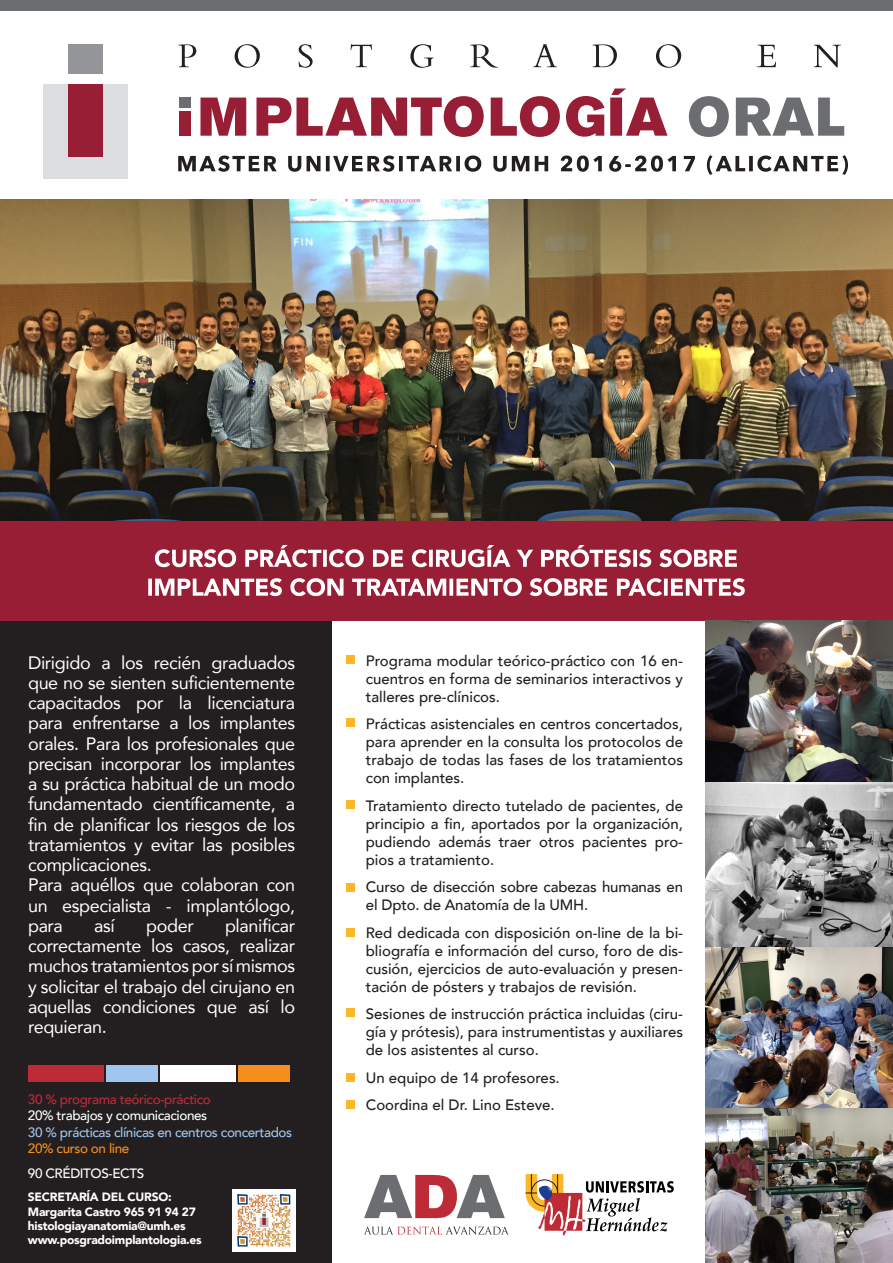
<style>
.page{position:relative;width:893px;height:1263px;background:#fff}
.page>*{position:absolute;margin:0;border:0;box-sizing:border-box;transform-origin:0 0}
.t1{font:18px/20.2px "Avenir";letter-spacing:-.02em;color:#fff;text-align:justify}
.t2{font:500 15px/18px "Avenir";color:#231f20;text-align:justify}
.t3{font:500 13.5px "Avenir";letter-spacing:-.03em;color:#fff}
.t4{font:500 13.5px "Avenir";letter-spacing:-.03em;color:#a0c6ee}
.t5{font:500 13.5px "Avenir";letter-spacing:-.03em;color:#bd2b36}
.t6{font:500 13.5px "Avenir";letter-spacing:-.03em;color:#f68e1e}
.t7{font:900 12px "Avenir";letter-spacing:-.02em;color:#fff}
</style>
<div class="page">
<div style="left:0;top:621px;width:332px;height:642px;background:#231f20"></div>
<div style="left:0;top:520px;width:893px;height:101px;background:#971e35"></div>
<img style="left:0;top:200px;width:893px;height:320px">
<div style="left:44px;top:84px;width:84px;height:94px;background:#dcdddf"></div>
<div style="left:68px;top:84px;width:35px;height:72px;background:#971e35"></div>
<div style="left:68px;top:44px;width:35px;height:30px;background:#939598"></div>
<svg style="left:178px;top:44px;width:18px;height:23px"></svg>
<svg style="left:235px;top:44px;width:25px;height:24px"></svg>
<svg style="left:298px;top:44px;width:15px;height:24px"></svg>
<svg style="left:350px;top:44px;width:22px;height:23px"></svg>
<svg style="left:410px;top:44px;width:24px;height:24px"></svg>
<svg style="left:470px;top:44px;width:28px;height:24px"></svg>
<svg style="left:533px;top:44px;width:24px;height:23px"></svg>
<svg style="left:593px;top:44px;width:24px;height:23px"></svg>
<svg style="left:656px;top:44px;width:25px;height:24px"></svg>
<svg style="left:757px;top:45px;width:19px;height:22px"></svg>
<svg style="left:814px;top:45px;width:27px;height:22px"></svg>
<svg style="left:200px;top:98px;width:46px;height:38px"></svg>
<svg style="left:256px;top:96px;width:228px;height:41px"></svg>
<svg style="left:491px;top:96px;width:69px;height:41px"></svg>
<svg style="left:566px;top:96px;width:38px;height:41px"></svg>
<svg style="left:610px;top:88px;width:57px;height:48px"></svg>
<svg style="left:689px;top:96px;width:40px;height:41px"></svg>
<svg style="left:736px;top:98px;width:108px;height:38px"></svg>
<div style="left:179px;top:111px;width:12px;height:25px;background:#971e35"></div>
<div style="left:179px;top:97px;width:12px;height:11px;background:#6c6d70"></div>
<svg style="left:148px;top:578px;width:597px;height:18px"></svg>
<svg style="left:155px;top:545px;width:582px;height:22px"></svg>
<div style="left:0;top:0;width:893px;height:11px;background:#6c6d70"></div>
<svg style="left:178px;top:155px;width:670px;height:20px"></svg>
<img style="left:706px;top:621px;width:187px;height:642px">
<img style="left:233px;top:1189px;width:62px;height:62px">
<svg style="left:364px;top:1226px;width:144px;height:8px"></svg>
<svg style="left:364px;top:1175px;width:141px;height:43px"></svg>
<svg style="left:525px;top:1174px;width:149px;height:61px"></svg>
<div style="left:106px;top:1065px;width:51px;height:17px;background:#a0c6ee"></div>
<div style="left:28px;top:1065px;width:76px;height:17px;background:#bd2b36"></div>
<div style="left:238px;top:1065px;width:51px;height:17px;background:#f68e1e"></div>
<div style="left:160px;top:1065px;width:75px;height:17px;background:#fff"></div>
<div style="left:346px;top:655px;width:9px;height:9px;background:#fcb729"></div>
<div style="left:346px;top:801px;width:9px;height:8px;background:#fcb729"></div>
<div style="left:346px;top:883px;width:9px;height:8px;background:#fcb729"></div>
<div style="left:346px;top:1008px;width:9px;height:9px;background:#fcb729"></div>
<div style="left:346px;top:1100px;width:9px;height:8px;background:#fcb729"></div>
<div style="left:346px;top:928px;width:9px;height:9px;background:#fcb729"></div>
<div style="left:346px;top:1073px;width:9px;height:9px;background:#fcb729"></div>
<div style="left:346px;top:719px;width:9px;height:8px;background:#fcb729"></div>
<p class="t1" style="left:28px;top:652px;width:269px">Dirigido a los recién graduados que no se sienten suficientemente capacitados por la licenciatura para enfrentarse a los implantes orales. Para los profesionales que precisan incorporar los implantes a su práctica habitual de un modo fundamentado científicamente, a fin de planificar los riesgos de los tratamientos y evitar las posibles complicaciones.</p>
<p class="t1" style="left:28px;top:874px;width:269px">Para aquéllos que colaboran con un especialista - implantólogo, para</p>
<p class="t1" style="left:28px;top:915px;width:269px;text-indent:197px">planificar correctamente los casos, realizar muchos tratamientos por sí mismos y solicitar el trabajo del cirujano en aquellas condiciones que así lo requieran.</p>
<p class="t1" style="left:94px;top:915px;width:22px">así</p>
<p class="t1" style="left:146px;top:915px;width:49px">poder</p>
<p class="t5" style="left:28px;top:1088px;width:184px">30 % programa teórico-práctico</p>
<p class="t3" style="left:28px;top:1104px;width:181px">20% trabajos y comunicaciones</p>
<p class="t4" style="left:28px;top:1120px;width:266px">30 % prácticas clínicas en centros concertados</p>
<p class="t6" style="left:28px;top:1136px;width:103px">20% curso on line</p>
<p class="t3" style="left:28px;top:1162px;width:118px">90 CRÉDITOS-ECTS</p>
<p class="t7" style="left:28px;top:1187px;width:145px">SECRETARÍA DEL CURSO:</p>
<p class="t7" style="left:28px;top:1201px;width:169px">Margarita Castro 965 91 94 27</p>
<p class="t7" style="left:28px;top:1215px;width:159px">histologiayanatomia@umh.es</p>
<p class="t7" style="left:28px;top:1230px;width:175px">www.posgradoimplantologia.es</p>
<p class="t2" style="left:366px;top:651px;width:319px">Programa modular teórico-práctico con 16 en&shy;cuentros en forma de seminarios interactivos y talleres pre-clínicos.</p>
<p class="t2" style="left:366px;top:714px;width:319px">Prácticas asistenciales en centros concertados, para aprender en la consulta los protocolos de trabajo de todas las fases de los tratamientos con implantes.</p>
<p class="t2" style="left:366px;top:796px;width:319px">Tratamiento directo tutelado de pacientes, de principio a fin, aportados por la organización, pudiendo además traer otros pacientes pro&shy;pios a tratamiento.</p>
<p class="t2" style="left:366px;top:877px;width:319px">Curso de disección sobre cabezas humanas en el Dpto. de Anatomía de la UMH.</p>
<p class="t2" style="left:366px;top:923px;width:319px">Red dedicada con disposición on-line de la bi&shy;bliografía e información del curso, foro de dis&shy;cusión, ejercicios de auto-evaluación y presen&shy;tación de pósters y trabajos de revisión.</p>
<p class="t2" style="left:366px;top:1004px;width:319px">Sesiones de instrucción práctica incluidas (ciru&shy;gía y prótesis), para instrumentistas y auxiliares de los asistentes al curso.</p>
<p class="t2" style="left:366px;top:1068px;width:195px">Un equipo de 14 profesores.</p>
<p class="t2" style="left:366px;top:1095px;width:190px">Coordina el Dr. Lino Esteve.</p>
</div>
